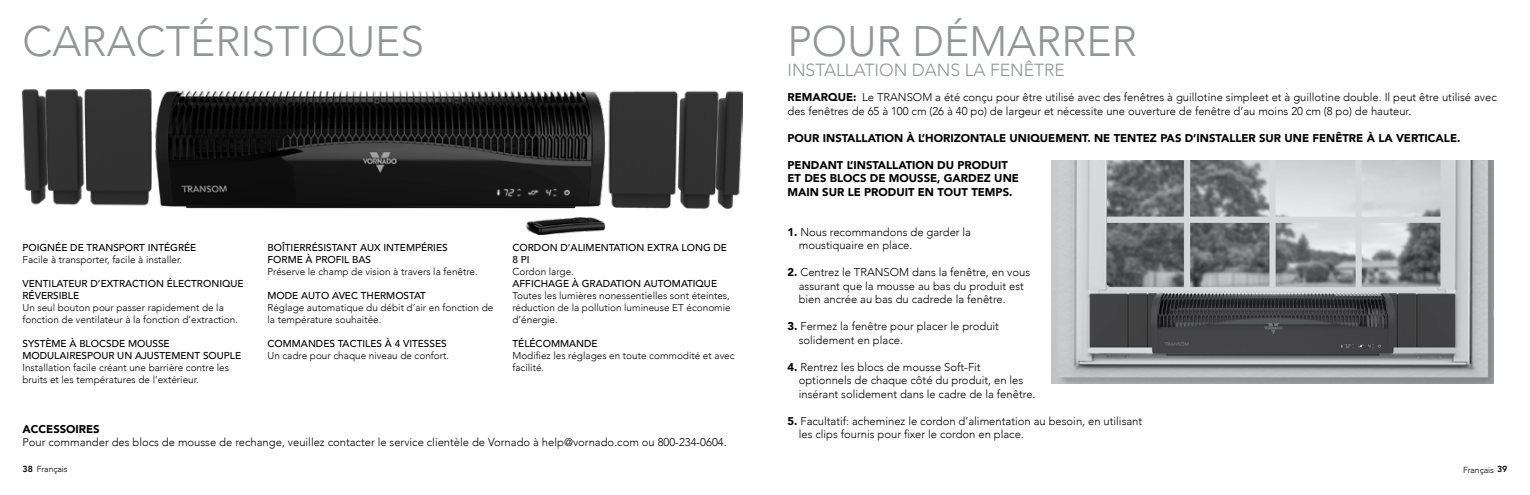
<style>
.page{position:relative;width:1530px;height:495px;background:#fff}
.page>*{position:absolute;margin:0;border:0;box-sizing:border-box;transform-origin:0 0}
.t1{font:300 42.5px "Avenir";color:#939598}
.t2{font:300 17.5px "Avenir";color:#939598}
.t3{font:300 11.25px/13.5px "Avenir";color:#000}
.t4{font:900 11.25px/13.5px "Avenir";color:#000}
.t5{font:300 10px/12px "Avenir";color:#000}
.t6{font:500 10px/12px "Avenir";color:#000}
.t7{font:300 8.75px "Avenir";letter-spacing:-.02em;color:#000}
.s1{font-weight:900}
.s2{font-weight:800}
</style>
<div class="page">
<img style="left:22px;top:90px;width:720px;height:145px">
<img style="left:1052px;top:160px;width:442px;height:223px">
<h1 class="t1" style="left:22px;top:16px;width:403px">CARACTÉRISTIQUES</h1>
<p class="t6" style="left:22px;top:241px;width:175px">POIGNÉE DE TRANSPORT INTÉGRÉE</p>
<p class="t5" style="left:22px;top:254px;width:161px">Facile à transporter, facile à installer.</p>
<p class="t6" style="left:22px;top:277px;width:223px">VENTILATEUR D’EXTRACTION ÉLECTRONIQUE<br>RÉVERSIBLE</p>
<p class="t5" style="left:22px;top:302px;width:217px">Un seul bouton pour passer rapidement de la fonction de ventilateur à la fonction d’extraction.</p>
<p class="t6" style="left:22px;top:337px;width:220px">SYSTÈME À BLOCSDE MOUSSE<br>MODULAIRESPOUR UN AJUSTEMENT SOUPLE</p>
<p class="t5" style="left:22px;top:362px;width:208px">Installation facile créant une barrière contre les bruits et les températures de l’extérieur.</p>
<p class="t6" style="left:268px;top:241px;width:182px">BOÎTIERRÉSISTANT AUX INTEMPÉRIES<br>FORME À PROFIL BAS</p>
<p class="t5" style="left:268px;top:266px;width:212px">Préserve le champ de vision à travers la fenêtre.</p>
<p class="t6" style="left:268px;top:289px;width:160px">MODE AUTO AVEC THERMOSTAT</p>
<p class="t5" style="left:268px;top:302px;width:227px">Réglage automatique du débit d’air en fonction de la température souhaitée.</p>
<p class="t6" style="left:268px;top:337px;width:181px">COMMANDES TACTILES À 4 VITESSES</p>
<p class="t5" style="left:268px;top:350px;width:183px">Un cadre pour chaque niveau de confort.</p>
<p class="t6" style="left:512px;top:241px;width:216px">CORDON D’ALIMENTATION EXTRA LONG DE<br>8 PI</p>
<p class="t5" style="left:512px;top:266px;width:63px">Cordon large.</p>
<p class="t6" style="left:512px;top:277px;width:206px">AFFICHAGE À GRADATION AUTOMATIQUE</p>
<p class="t5" style="left:512px;top:290px;width:220px;text-align:justify">Toutes les lumières nonessentielles sont éteintes, réduction de la pollution lumineuse ET économie d’énergie.</p>
<p class="t6" style="left:512px;top:337px;width:87px">TÉLÉCOMMANDE</p>
<p class="t5" style="left:512px;top:350px;width:224px">Modifiez les réglages en toute commodité et avec facilité.</p>
<p class="t4" style="left:22px;top:422px;width:79px">ACCESSOIRES</p>
<p class="t3" style="left:22px;top:435px;width:706px">Pour commander des blocs de mousse de rechange, veuillez contacter le service clientèle de Vornado à help@vornado.com ou 800-234-0604.</p>
<h1 class="t1" style="left:787px;top:16px;width:351px">POUR DÉMARRER</h1>
<h2 class="t2" style="left:787px;top:59px;width:279px">INSTALLATION DANS LA FENÊTRE</h2>
<p class="t3" style="left:788px;top:90px;width:711px"><span class="s1">REMARQUE:</span> Le TRANSOM a été conçu pour être utilisé avec des fenêtres à guillotine simpleet et à guillotine double. Il peut être utilisé avec des fenêtres de 65 à 100 cm (26 à 40 po) de largeur et nécessite une ouverture de fenêtre d’au moins 20 cm (8 po) de hauteur.</p>
<p class="t4" style="left:788px;top:131px;width:674px">POUR INSTALLATION À L’HORIZONTALE UNIQUEMENT. NE TENTEZ PAS D’INSTALLER SUR UNE FENÊTRE À LA VERTICALE.</p>
<p class="t4" style="left:788px;top:158px;width:233px">PENDANT L’INSTALLATION DU PRODUIT<br>ET DES BLOCS DE MOUSSE, GARDEZ UNE<br>MAIN SUR LE PRODUIT EN TOUT TEMPS.</p>
<p class="t3" style="left:799px;top:225px;width:174px;text-indent:-11px"><span class="s1">1.</span> Nous recommandons de garder la moustiquaire en place.</p>
<p class="t3" style="left:799px;top:265px;width:233px;text-indent:-11px"><span class="s1">2.</span> Centrez le TRANSOM dans la fenêtre, en vous assurant que la mousse au bas du produit est bien ancrée au bas du cadrede la fenêtre.</p>
<p class="t3" style="left:799px;top:319px;width:202px;text-indent:-11px"><span class="s1">3.</span> Fermez la fenêtre pour placer le produit solidement en place.</p>
<p class="t3" style="left:799px;top:360px;width:238px;text-indent:-11px"><span class="s1">4.</span> Rentrez les blocs de mousse Soft-Fit optionnels de chaque côté du produit, en les insérant solidement dans le cadre de la fenêtre.</p>
<p class="t3" style="left:799px;top:414px;width:345px;text-indent:-11px"><span class="s1">5.</span> Facultatif: acheminez le cordon d’alimentation au besoin, en utilisant les clips fournis pour fixer le cordon en place.</p>
<p class="t7" style="left:22px;top:464px;width:46px"><span class="s2">38</span> Français</p>
<p class="t7" style="left:1463px;top:464px;width:46px">Français <span class="s2">39</span></p>
</div>
